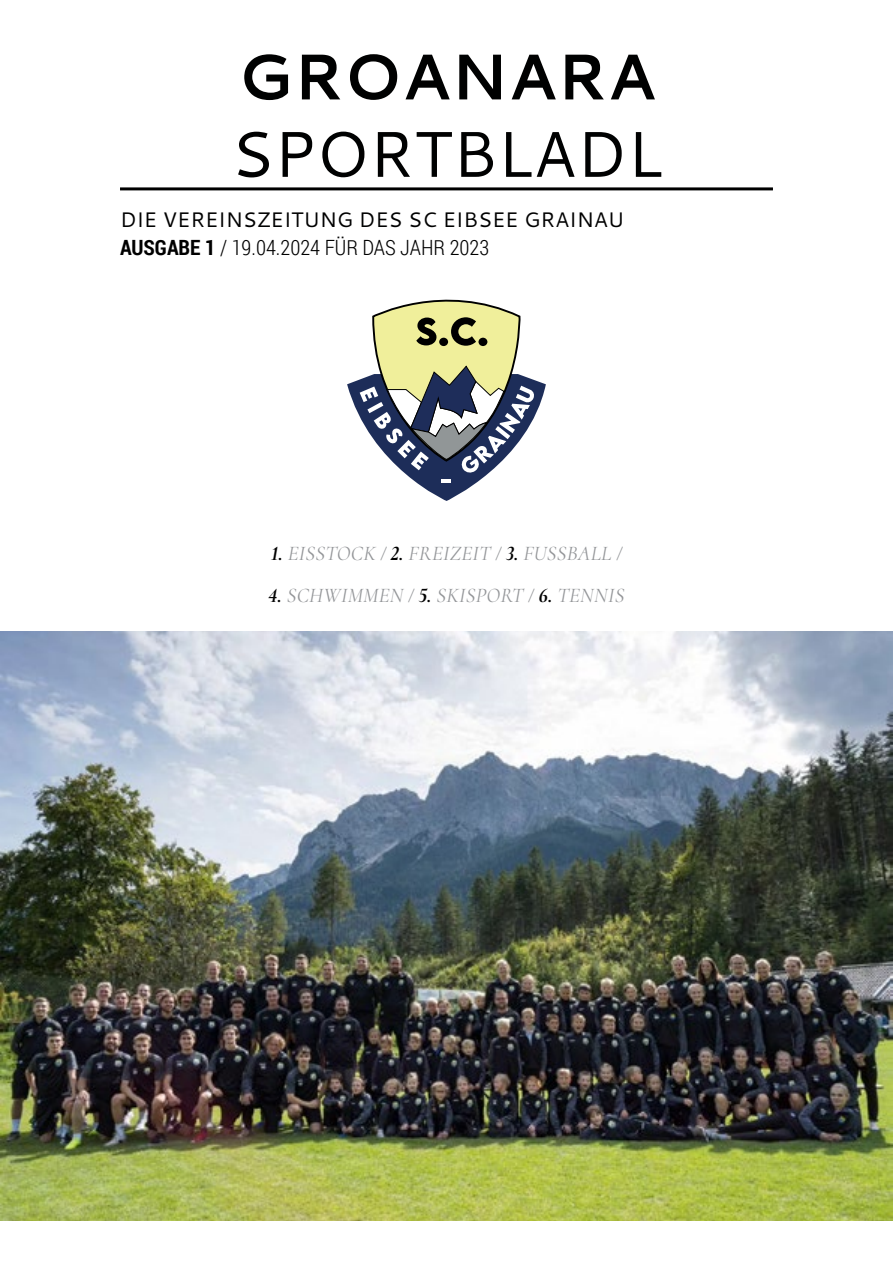
<style>
.page{position:relative;width:893px;height:1263px;background:#fff}
.page>*{position:absolute;margin:0;border:0;box-sizing:border-box;transform-origin:0 0}
.t1{font:64.5px "Cantarell";color:#000101}
.t2{font:700 64.5px "Cantarell";color:#000101}
.t3{font:italic 21px "Cormorant";letter-spacing:.01em;color:#939598}
.t4{font:21px "Cantarell";color:#000101}
.t5{font:300 21px "Roboto Condensed";color:#000}
.s1{font-weight:700}
.s2{font-weight:700;color:#000}
</style>
<div class="page">
<img style="left:0;top:631px;width:893px;height:589px">
<hr style="left:120px;top:187px;width:653px;height:3px;background:#000">
<svg style="left:347px;top:299px;width:199px;height:202px"></svg>
<h1 class="t2" style="left:237px;top:31px;width:419px">GROANARA</h1>
<h1 class="t1" style="left:231px;top:110px;width:433px">SPORTBLADL</h1>
<p class="t4" style="left:120px;top:205px;width:506px">DIE VEREINSZEITUNG DES SC EIBSEE GRAINAU</p>
<p class="t5" style="left:120px;top:233px;width:371px"><span class="s1">AUSGABE 1</span> / 19.04.2024 FÜR DAS JAHR 2023</p>
<p class="t3" style="left:271px;top:541px;width:352px"><span class="s2">1.</span> EISSTOCK / <span class="s2">2.</span> FREIZEIT / <span class="s2">3.</span> FUSSBALL /</p>
<p class="t3" style="left:268px;top:583px;width:357px"><span class="s2">4.</span> SCHWIMMEN / <span class="s2">5.</span> SKISPORT / <span class="s2">6.</span> TENNIS</p>
</div>
